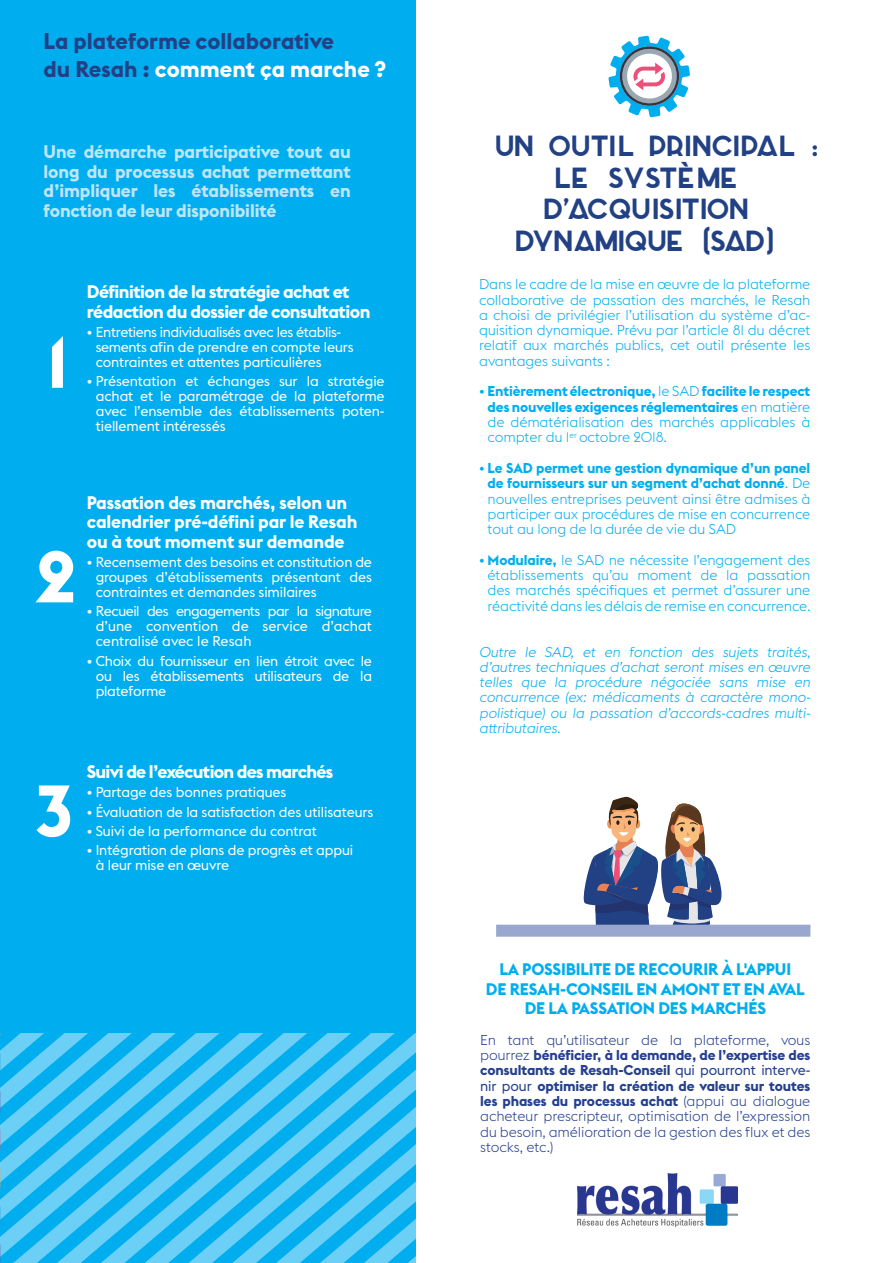
<style>
.page{position:relative;width:893px;height:1263px;background:#fff}
.page>*{position:absolute;margin:0;border:0;box-sizing:border-box;transform-origin:0 0}
.t1{font:700 72px "Euclid Flex";color:#fff}
.t2{font:39px/31.5px "AZED Ofull";color:#224184;text-align:center}
.t3{font:700 22.5px/28.5px "Euclid Flex";color:#224184}
.t4{font:700 18px/19.5px "Euclid Flex";letter-spacing:-.01em;color:#bce6fa;text-align:justify}
.t5{font:700 18px/19.5px "Euclid Flex";letter-spacing:-.03em;color:#fff}
.t6{font:700 18px/19.5px "Euclid Flex";letter-spacing:-.01em;color:#fff}
.t7{font:700 16.5px/19.5px "Euclid Flex";letter-spacing:-.01em;color:#00aeef;text-align:center}
.t8{font:300 14.1px/15.3px "Euclid Flex";letter-spacing:-.01em;color:#00aeef;text-align:justify}
.t9{font:14.1px/15px "Euclid Flex";letter-spacing:-.01em;color:#fff;text-align:justify}
.t10{font:300 14.1px/15.3px "Euclid Flex";letter-spacing:-.01em;color:#253f8e;text-align:justify}
.t11{font:700 14.1px/15.3px "Euclid Flex";letter-spacing:-.01em;color:#00aeef;text-align:justify}
.s1{color:#fff}
.s2{font-weight:300}
.s3{font-weight:700}
.s4{font-weight:400}
</style>
<div class="page">
<div style="left:0;top:0;width:417px;height:1263px;background:#00aeef"></div>
<svg style="left:395px;top:1033px;width:22px;height:230px;fill:#6bcff6"></svg>
<svg style="left:351px;top:1033px;width:44px;height:230px;fill:#68cef5"></svg>
<svg style="left:307px;top:1033px;width:44px;height:230px;fill:#68cef5"></svg>
<svg style="left:13px;top:1033px;width:294px;height:230px;fill:#69cef5"></svg>
<svg style="left:0;top:1033px;width:263px;height:224px;fill:#68cdf5"></svg>
<svg style="left:0;top:1033px;width:220px;height:187px"></svg>
<svg style="left:580px;top:797px;width:149px;height:128px"></svg>
<img style="left:578px;top:1173px;width:160px;height:55px">
<svg style="left:608px;top:36px;width:82px;height:81px"></svg>
<div style="left:496px;top:925px;width:314px;height:12px;background:#99a6cd"></div>
<p class="t3" style="left:44px;top:27px;width:344px">La plateforme collaborative<br>du Resah : <span class="s1">comment ça marche ?</span></p>
<p class="t4" style="left:44px;top:142px;width:309px">Une démarche participative tout au long du processus achat permettant d’impliquer les établissements en fonction de leur disponibilité</p>
<p class="t1" style="left:46px;top:321px;width:24px">1</p>
<p class="t5" style="left:87px;top:282px;width:285px">Définition de la stratégie achat et rédaction du dossier de consultation</p>
<p class="t9" style="left:96px;top:325px;width:259px;text-align:left;text-indent:-9px">• Entretiens individualisés avec les établis&shy;sements afin de prendre en compte leurs contraintes et attentes particulières</p>
<p class="t9" style="left:96px;top:374px;width:290px;text-indent:-9px">• Présentation et échanges sur la stratégie achat et le paramétrage de la plateforme avec l’ensemble des établissements poten&shy;tiellement intéressés</p>
<p class="t1" style="left:35px;top:535px;width:43px">2</p>
<p class="t6" style="left:87px;top:493px;width:272px">Passation des marchés, selon un calendrier pré-défini par le Resah ou à tout moment sur demande</p>
<p class="t9" style="left:96px;top:555px;width:278px;text-indent:-9px">• Recensement des besoins et constitution de groupes d’établissements présentant des contraintes et demandes similaires</p>
<p class="t9" style="left:96px;top:604px;width:278px;text-indent:-9px">• Recueil des engagements par la signature d’une convention de service d’achat centralisé avec le Resah</p>
<p class="t9" style="left:96px;top:653px;width:278px;text-indent:-9px">• Choix du fournisseur en lien étroit avec le ou les établissements utilisateurs de la plateforme</p>
<p class="t1" style="left:35px;top:770px;width:39px">3</p>
<p class="t5" style="left:87px;top:762px;width:248px">Suivi de l’exécution des marchés</p>
<p class="t9" style="left:87px;top:785px;width:201px">• Partage des bonnes pratiques</p>
<p class="t9" style="left:87px;top:804px;width:288px">• Évaluation de la satisfaction des utilisateurs</p>
<p class="t9" style="left:87px;top:823px;width:232px">• Suivi de la performance du contrat</p>
<p class="t9" style="left:96px;top:843px;width:259px;text-indent:-9px">• Intégration de plans de progrès et appui à leur mise en œuvre</p>
<p class="t2" style="left:496px;top:128px;width:325px">UN OUTIL PRINCIPAL :<br>LE SYSTÈME<br>D'ACQUISITION</p>
<p class="t2" style="left:516px;top:223px;width:264px">DYNAMIQUE (SAD)</p>
<p class="t8" style="left:479px;top:277px;width:333px">Dans le cadre de la mise en œuvre de la plateforme collaborative de passation des marchés, le Resah a choisi de privilégier l’utilisation du système d’ac&shy;quisition dynamique. Prévu par l’article 81 du décret relatif aux marchés publics, cet outil présente les avantages suivants :</p>
<p class="t11" style="left:488px;top:384px;width:324px;text-indent:-8px">• Entièrement électronique, <span class="s2">le SAD</span> facilite le respect des nouvelles exigences réglementaires <span class="s2">en matière de dématérialisation des marchés applicables à compter du 1</span><sup>er</sup> <span class="s2">octobre 2018.</span></p>
<p class="t8" style="left:488px;top:460px;width:324px;text-indent:-8px"><span class="s3">• Le SAD permet une gestion dynamique d’un panel de fournisseurs sur un segment d’achat donné</span>. De nouvelles entreprises peuvent ainsi être admises à participer aux procédures de mise en concurrence tout au long de la durée de vie du SAD</p>
<p class="t8" style="left:488px;top:552px;width:324px;text-indent:-8px"><span class="s3">• Modulaire,</span> le SAD ne nécessite l’engagement des établissements qu’au moment de la passation des marchés spécifiques et permet d’assurer une réactivité dans les délais de remise en concurrence.</p>
<p class="t8" style="left:479px;top:644px;width:337px">Outre le SAD, et en fonction des sujets traités, d’autrestechniquesd’achatserontmisesen œuvre telles que la procédure négociée sans mise en concurrence (ex: médicaments à caractère mono&shy;polistique) ou la passation d’accords-cadres multi&shy;attributaires.</p>
<p class="t7" style="left:486px;top:960px;width:320px">LA POSSIBILITE DE RECOURIR À L'APPUI<br>DE RESAH-CONSEIL EN AMONT ET EN AVAL<br>DE LA PASSATION DES MARCHÉS</p>
<p class="t10" style="left:480px;top:1032px;width:332px">En tant qu’utilisateur de la plateforme, vous pourrez <span class="s3">bénéficier, à la demande, de l’expertise des consultants de Resah-Conseil</span> <span class="s4">qui pourront interve&shy;nir pour</span> <span class="s3">optimiser la création de valeur sur toutes les phases du processus achat</span> (appui au dialogue acheteur prescripteur, optimisation de l’expression du besoin, amélioration de la gestion des flux et des stocks, etc.)</p>
</div>
